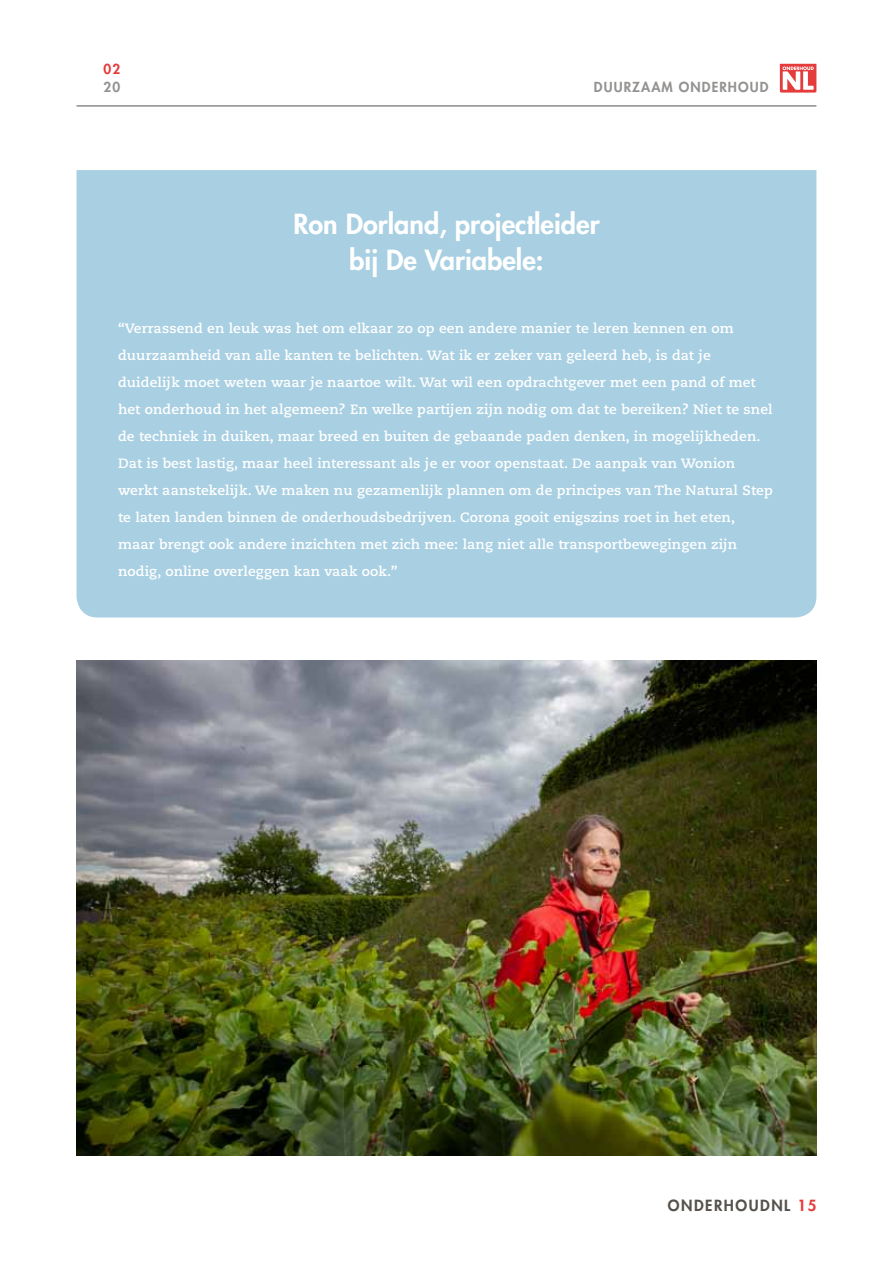
<style>
.page{position:relative;width:893px;height:1263px;background:#fff}
.page>*{position:absolute;margin:0;border:0;box-sizing:border-box;transform-origin:0 0}
.t1{font:800 27px/36px "Futura";color:#fff;text-align:center}
.t2{font:800 15px "Futura";letter-spacing:.1em;color:#55524e}
.t3{font:700 13.5px/27px "Caecilia LT Std";letter-spacing:.01em;color:#fff}
.t4{font:800 13.5px "Futura";letter-spacing:.08em;color:#949290}
.t5{font:800 13.5px "Futura";color:#e53b3b}
.s1{color:#e53b3b}
</style>
<div class="page">
<div style="left:77px;top:170px;width:739px;height:447px;background:#a8cfe2"></div>
<img style="left:77px;top:660px;width:739px;height:496px">
<hr style="left:77px;top:106px;width:739px;height:1px;background:#55524e">
<svg style="left:780px;top:64px;width:36px;height:29px"></svg>
<p class="t5" style="left:104px;top:61px;width:18px">02</p>
<p class="t4" style="left:104px;top:79px;width:18px">20</p>
<p class="t4" style="left:594px;top:79px;width:176px">DUURZAAM ONDERHOUD</p>
<h1 class="t1" style="left:293px;top:206px;width:308px">Ron Dorland, projectleider bij De Variabele:</h1>
<p class="t3" style="left:118px;top:315px;width:656px">“Verrassend en leuk was het om elkaar zo op een andere manier te leren kennen en om duurzaamheid van alle kanten te belichten. Wat ik er zeker van geleerd heb, is dat je duidelijk moet weten waar je naartoe wilt. Wat wil een opdrachtgever met een pand of met het onderhoud in het algemeen? En welke partijen zijn nodig om dat te bereiken? Niet te snel de techniek in duiken, maar breed en buiten de gebaande paden denken, in mogelijkheden.<br>Dat is best lastig, maar heel interessant als je er voor openstaat. De aanpak van Wonion werkt aanstekelijk. We maken nu gezamenlijk plannen om de principes van The Natural Step te laten landen binnen de onderhoudsbedrijven. Corona gooit enigszins roet in het eten, maar brengt ook andere inzichten met zich mee: lang niet alle transportbewegingen zijn nodig, online overleggen kan vaak ook.”</p>
<p class="t2" style="left:668px;top:1196px;width:150px">ONDERHOUDNL <span class="s1">15</span></p>
</div>
